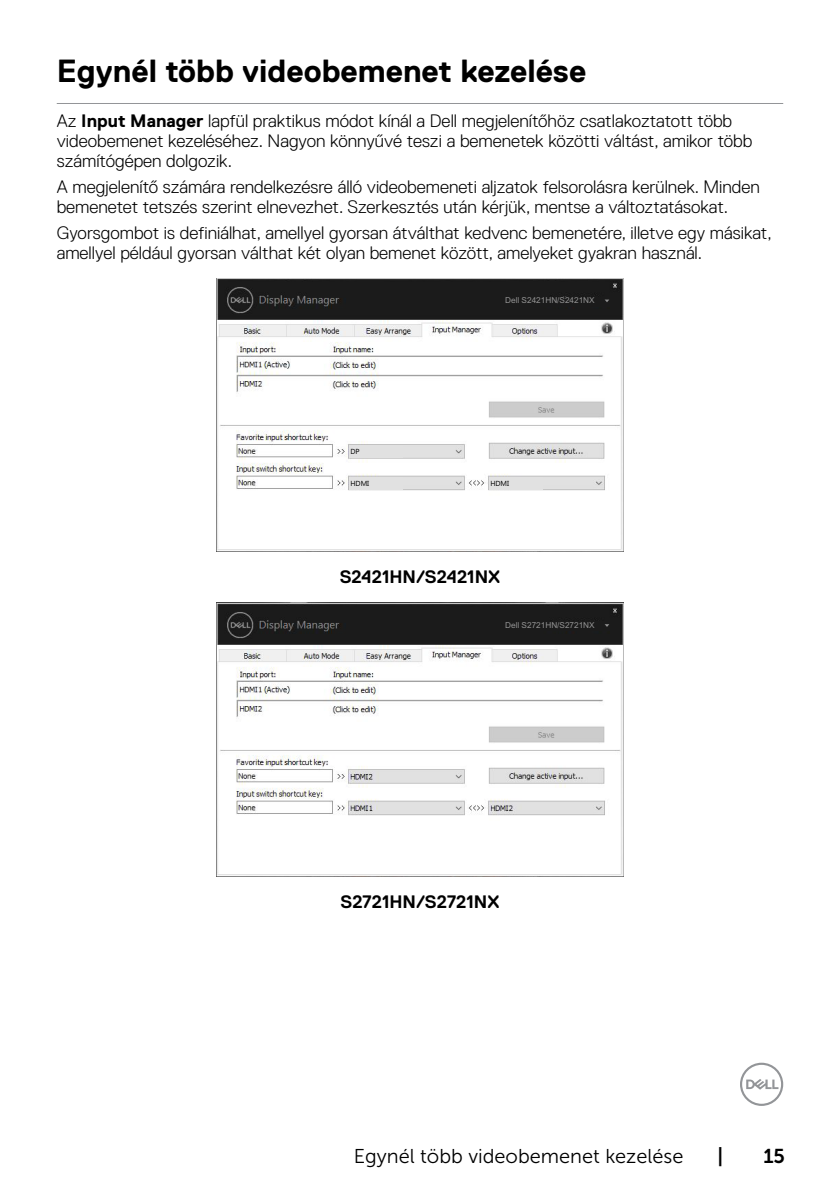
<style>
.page{position:relative;width:840px;height:1191px;background:#fff}
.page>*{position:absolute;margin:0;border:0;box-sizing:border-box;transform-origin:0 0}
.t1{font:700 32px "Dell Replica";color:#000}
.t2{font:20px "Museo Sans For Dell 300";color:#000}
.t3{font:20px "Museo Sans For Dell 700";color:#000}
.t4{font:300 18px/20px "Dell Replica";color:#000}
.t5{font:700 18px "Dell Replica";color:#000}
.t6{font:8.2px "Arial";color:#939393}
.t7{font:7.2px "Ebrima";color:#000}
.s1{font-weight:700}
</style>
<div class="page">
<svg style="left:740px;top:1062px;width:42px;height:44px"></svg>
<hr style="left:57px;top:103px;width:725px;height:1px;background:#939598">
<img style="left:216px;top:278px;width:407px;height:273px">
<div style="left:522px;top:297px;width:88px;height:9px;background:#1b1b1b"></div>
<div style="left:349px;top:445px;width:53px;height:12px;background:#e1e1e1"></div>
<div style="left:349px;top:477px;width:53px;height:12px;background:#e1e1e1"></div>
<div style="left:489px;top:477px;width:53px;height:12px;background:#e1e1e1"></div>
<img style="left:216px;top:602px;width:407px;height:274px">
<div style="left:522px;top:621px;width:88px;height:10px;background:#1b1b1b"></div>
<h1 class="t1" style="left:57px;top:53px;width:530px">Egynél több videobemenet kezelése</h1>
<p class="t4" style="left:57px;top:111px;width:696px">Az <span class="s1">Input Manager</span> lapfül praktikus módot kínál a Dell megjelenítőhöz csatlakoztatott több videobemenet kezeléséhez. Nagyon könnyűvé teszi a bemenetek közötti váltást, amikor több számítógépen dolgozik.</p>
<p class="t4" style="left:57px;top:177px;width:704px">A megjelenítő számára rendelkezésre álló videobemeneti aljzatok felsorolásra kerülnek. Minden bemenetet tetszés szerint elnevezhet. Szerkesztés után kérjük, mentse a változtatásokat.</p>
<p class="t4" style="left:57px;top:223px;width:716px">Gyorsgombot is definiálhat, amellyel gyorsan átválthat kedvenc bemenetére, illetve egy másikat, amellyel például gyorsan válthat két olyan bemenet között, amelyeket gyakran használ.</p>
<p class="t6" style="left:505px;top:296px;width:91px">Dell S2421HN/S2421NX</p>
<p class="t7" style="left:350px;top:446px;width:11px">DP</p>
<p class="t7" style="left:350px;top:478px;width:20px">HDMI</p>
<p class="t7" style="left:490px;top:478px;width:20px">HDMI</p>
<p class="t5" style="left:339px;top:567px;width:162px">S2421HN/S2421NX</p>
<p class="t6" style="left:505px;top:620px;width:91px">Dell S2721HN/S2721NX</p>
<p class="t5" style="left:340px;top:891px;width:160px">S2721HN/S2721NX</p>
<p class="t2" style="left:354px;top:1145px;width:331px">Egynél több videobemenet kezelése</p>
<p class="t3" style="left:717px;top:1144px;width:7px">|</p>
<p class="t3" style="left:762px;top:1144px;width:23px">15</p>
</div>
